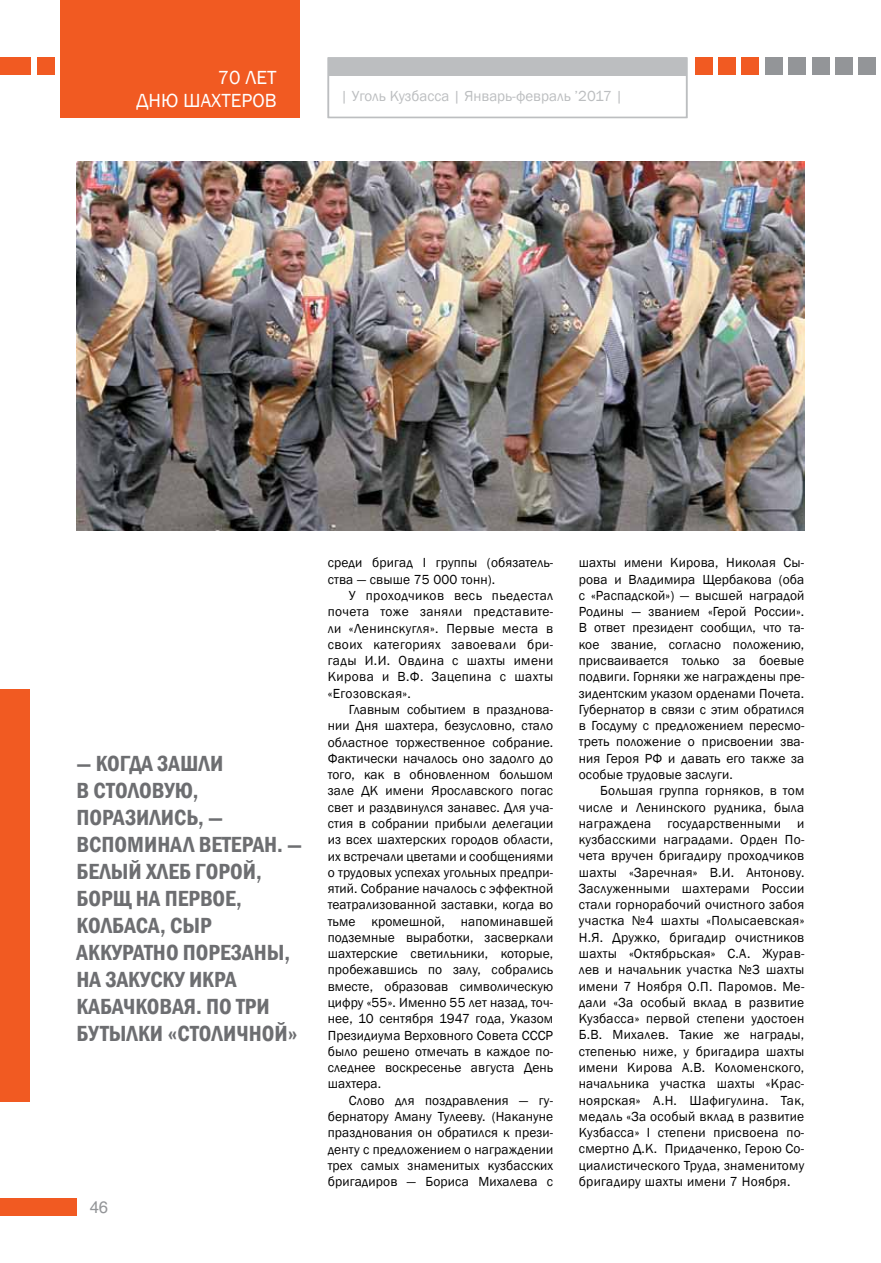
<style>
.page{position:relative;width:881px;height:1263px;background:#fff}
.page>*{position:absolute;margin:0;border:0;box-sizing:border-box;transform-origin:0 0}
.t1{font:600 condensed 22.5px/27px "Franklin Gothic";color:#6d6e71}
.t2{font:19.5px "Franklin Gothic";color:#fff}
.t3{font:16.5px "Helios";color:#939598}
.t4{font:15px "Franklin Gothic";color:#bcbec0}
.t5{font:13.5px/16.4px "Franklin Gothic";letter-spacing:.01em;color:#000;text-align:justify}
</style>
<div class="page">
<div style="left:60px;top:1px;width:240px;height:117px;background:#f15a22"></div>
<div style="left:327px;top:57px;width:360px;height:61px;background:#fff;border:2px solid #bcbec0"></div>
<div style="left:858px;top:58px;width:17px;height:17px;background:#939598"></div>
<div style="left:327px;top:59px;width:359px;height:17px;background:#bcbec0"></div>
<div style="left:0;top:1198px;width:77px;height:17px;background:#f15a22"></div>
<div style="left:37px;top:58px;width:17px;height:17px;background:#f15a22"></div>
<div style="left:0;top:58px;width:30px;height:17px;background:#f15a22"></div>
<div style="left:835px;top:58px;width:17px;height:17px;background:#939598"></div>
<div style="left:811px;top:58px;width:17px;height:17px;background:#939598"></div>
<div style="left:788px;top:58px;width:17px;height:17px;background:#939598"></div>
<div style="left:765px;top:58px;width:17px;height:17px;background:#939598"></div>
<div style="left:741px;top:58px;width:17px;height:17px;background:#f15a22"></div>
<div style="left:718px;top:58px;width:17px;height:17px;background:#f15a22"></div>
<div style="left:694px;top:58px;width:17px;height:17px;background:#f15a22"></div>
<img style="left:77px;top:162px;width:727px;height:369px">
<div style="left:0;top:689px;width:30px;height:412px;background:#f15a22"></div>
<h2 class="t2" style="left:218px;top:65px;width:39px">70 лет</h2>
<h2 class="t2" style="left:136px;top:88px;width:59px">Дню шахтеров</h2>
<p class="t4" style="left:340px;top:87px;width:284px">| Уголь Кузбасса | Январь-февраль ’2017 |</p>
<h1 class="t1" style="left:77px;top:750px;width:227px">— Когда зашли встоловую, поразились, — вспоминал ветеран. —<br>Белый хлеб горой, борщ на первое, колбаса, с ыр аккуратно порезаны, на закуску икра кабачковая. П о три бутылки «Столичной»</h1>
<p class="t3" style="left:90px;top:1197px;width:20px">46</p>
<p class="t5" style="left:327px;top:555px;width:227px">среди бригад I группы (обязатель&shy;ства — свыше 75 000 тонн).</p>
<p class="t5" style="left:327px;top:588px;width:227px;text-indent:21px">У проходчиков весь пьедестал почета тоже заняли представите&shy;ли «Ленинскугля». Первые места в своих категориях завоевали бри&shy;гады И.И. Овдина с шахты имени Кирова и В.Ф. Зацепина с шахты «Егозовская».</p>
<p class="t5" style="left:327px;top:701px;width:227px;text-indent:21px">Главным событием в празднова&shy;нии Дня шахтера, безусловно, стало областное торжественное собрание.<br>Фактически началось оно задолго до того, как в обновленном большом зале ДК имени Ярославского погас свет и раздвинулся занавес. Для уча&shy;стия в собрании прибыли делегации из всех шахтерских городов области, их встречали цветами и сообщениями о трудовых успехах угольных предпри&shy;ятий. Собрание началось с эффектной театрализованной заставки, когда во тьме кромешной, напоминавшей подземные выработки, засверкали шахтерские светильники, которые, пробежавшись по залу, собрались вместе, образовав символическую цифру «55». Именно 55 лет назад, точ&shy;нее, 10 сентября 1947 года, Указом Президиума Верховного Совета СССР было решено отмечать в каждое по&shy;следнее воскресенье августа День шахтера.</p>
<p class="t5" style="left:327px;top:1092px;width:227px;text-indent:21px">Слово для поздравления — гу&shy;бернатору Аману Тулееву. (Накануне празднования он обратился к прези&shy;денту с предложением о награждении трех самых знаменитых кузбасских бригадиров — Бориса Михалева с</p>
<p class="t5" style="left:578px;top:555px;width:227px">шахты имени Кирова, Николая Сы&shy;рова и Владимира Щербакова (оба с «Распадской») — высшей наградой Родины — званием «Герой России».<br>В ответ президент сообщил, что та&shy;кое звание, согласно положению, присваивается только за боевые подвиги. Горняки же награждены пре&shy;зидентским указом орденами Почета.<br>Губернатор в связи с этим обратился в Госдуму с предложением пересмо&shy;треть положение о присвоении зва&shy;ния Героя РФ и давать его также за особые трудовые заслуги.</p>
<p class="t5" style="left:578px;top:783px;width:227px;text-indent:21px">Большая группа горняков, в том числе и Ленинского рудника, была награждена государственными и кузбасскими наградами. Орден По&shy;чета вручен бригадиру проходчиков шахты «Заречная» В.И. Антонову.<br>Заслуженными шахтерами России стали горнорабочий очистного забоя участка №4 шахты «Полысаевская» Н.Я. Дружко, бригадир очистников шахты «Октябрьская» С.А. Журав&shy;лев и начальник участка №3 шахты имени 7 Ноября О.П. Паромов. Ме&shy;дали «За особый вклад в развитие Кузбасса» первой степени удостоен Б.В. Михалев. Такие же награды, степенью ниже, у бригадира шахты имени Кирова А.В. Коломенского, начальника участка шахты «Крас&shy;ноярская» А.Н. Шафигулина. Так, медаль «За особый вклад в развитие Кузбасса» I степени присвоена по&shy;смертно Д.К. Придаченко, Герою Со&shy;циалистического Труда, знаменитому бригадиру шахты имени 7 Ноября.</p>
</div>
